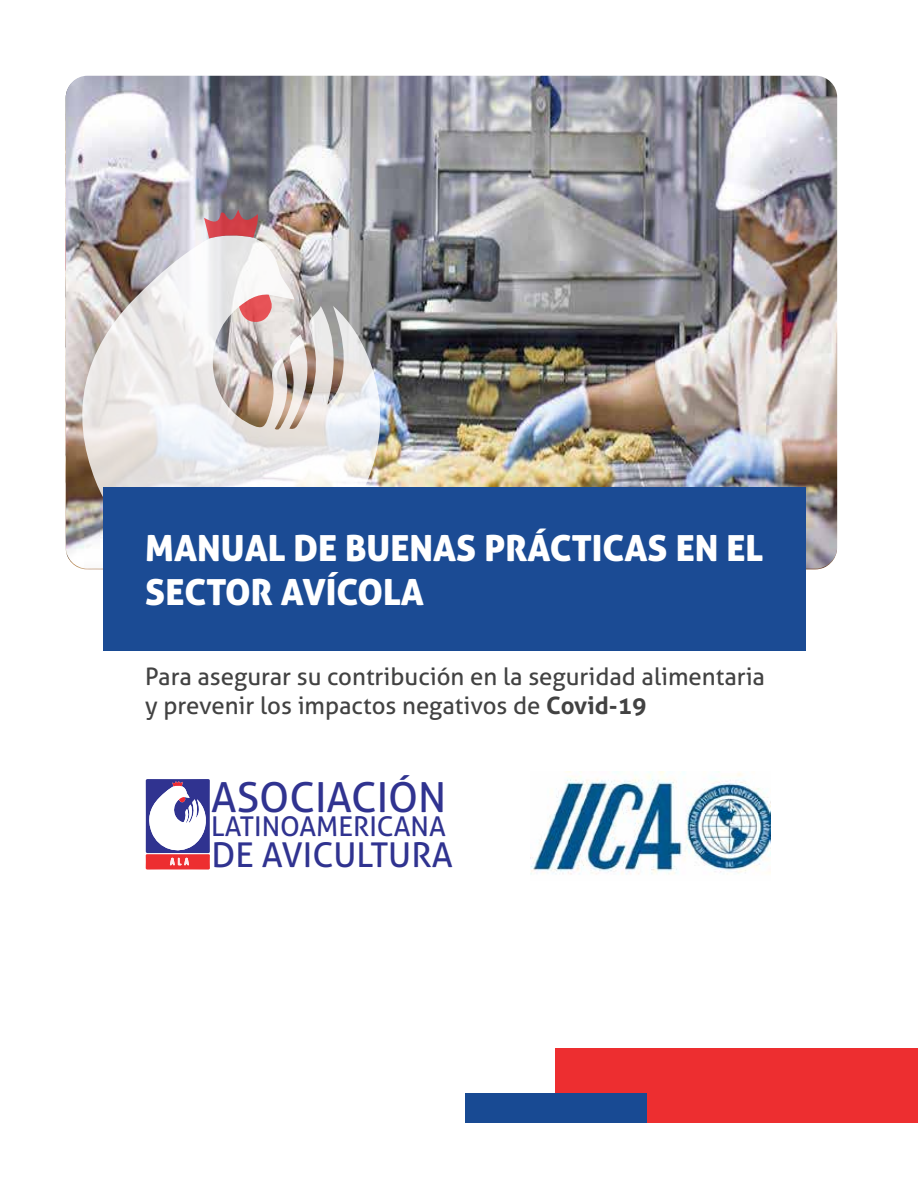
<style>
.page{position:relative;width:918px;height:1188px;background:#fff}
.page>*{position:absolute;margin:0;border:0;box-sizing:border-box;transform-origin:0 0}
.t1{font:41.4px "Aller";color:#303390}
.t2{font:36px/43.2px "Aller Display";color:#fff}
.t3{font:700 35.25px "Aller";color:#fff}
.t4{font:34.2px "Aller";color:#303390}
.t5{font:27.3px "Aller";color:#303390}
.t6{font:24px/28.8px "Aller";color:#424242}
.s1{font-weight:700}
</style>
<div class="page">
<img style="left:66px;top:76px;width:771px;height:493px">
<svg style="left:146px;top:779px;width:64px;height:91px"></svg>
<div style="left:556px;top:1049px;width:362px;height:74px;background:#ed2e30"></div>
<div style="left:465px;top:1094px;width:181px;height:29px;background:#184a93"></div>
<img style="left:531px;top:772px;width:240px;height:103px">
<svg style="left:82px;top:234px;width:298px;height:336px"></svg>
<svg style="left:204px;top:209px;width:55px;height:30px;background:#bd6a71"></svg>
<svg style="left:239px;top:294px;width:34px;height:29px"></svg>
<div style="left:103px;top:487px;width:702px;height:163px;background:#1b4b94"></div>
<h2 class="t2" style="left:145px;top:526px;width:619px">MANUAL DE BUENAS PRÁCTICAS EN EL<br>SECTOR AVÍCOLA</h2>
<h3 class="t3" style="left:145px;top:527px;width:566px">MANUAL DE BUENAS PRÁCTICAS DE</h3>
<p class="t6" style="left:145px;top:662px;width:621px">Para asegurar su contribución en la seguridad alimentaria y prevenir los impactos negativos de <span class="s1">Covid-19</span></p>
<h1 class="t1" style="left:211px;top:772px;width:237px">ASOCIACIÓN</h1>
<p class="t5" style="left:211px;top:810px;width:236px">LATINOAMERICANA</p>
<h3 class="t4" style="left:211px;top:834px;width:243px">DE AVICULTURA</h3>
</div>
